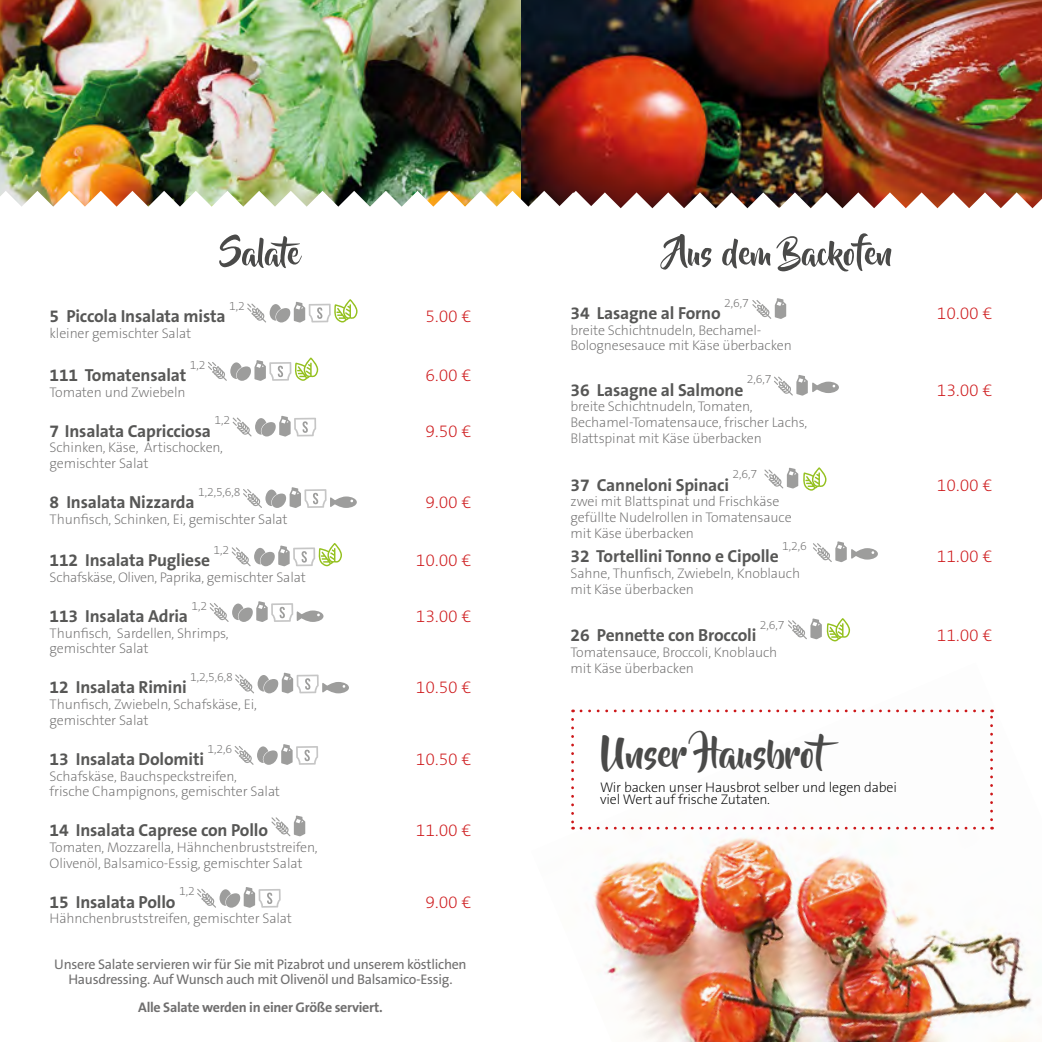
<style>
.page{position:relative;width:1042px;height:1042px;background:#fff}
.page>*{position:absolute;margin:0;border:0;box-sizing:border-box;transform-origin:0 0}
.t1{font:36.75px "Beyond The Mountains";color:#4a4a49}
.t2{font:700 17.5px "The Sans B W7";letter-spacing:-.01em;color:#575756}
.t3{font:200 17.5px "The Sans B W2";color:#cd1719}
.t4{font:200 14px "The Sans B W2";letter-spacing:-.01em;color:#706f6f}
.t5{font:14px/14px "The Sans B W5 Plain";letter-spacing:-.02em;color:#706f6f;text-align:center}
.t6{font:200 14px "The Sans B W2";letter-spacing:-.01em;color:#000}
.t7{font:700 14px "The Sans B W7";letter-spacing:-.02em;color:#706f6f}
.t8{font:200 12.25px "The Sans B W2";color:#706f6f}
</style>
<div class="page">
<img style="left:0;top:0;width:1042px;height:191px">
<svg style="left:247px;top:299px;width:110px;height:23px"></svg>
<svg style="left:208px;top:357px;width:110px;height:24px"></svg>
<svg style="left:233px;top:416px;width:83px;height:20px"></svg>
<svg style="left:243px;top:487px;width:114px;height:21px"></svg>
<svg style="left:232px;top:543px;width:110px;height:23px"></svg>
<svg style="left:210px;top:601px;width:113px;height:21px"></svg>
<svg style="left:235px;top:673px;width:114px;height:20px"></svg>
<svg style="left:235px;top:744px;width:83px;height:21px"></svg>
<svg style="left:271px;top:815px;width:34px;height:21px"></svg>
<svg style="left:197px;top:887px;width:84px;height:20px"></svg>
<img style="left:571px;top:709px;width:461px;height:333px">
<svg style="left:0;top:191px;width:1042px;height:80px"></svg>
<svg style="left:752px;top:298px;width:34px;height:21px"></svg>
<svg style="left:774px;top:375px;width:65px;height:20px"></svg>
<svg style="left:764px;top:467px;width:62px;height:24px"></svg>
<svg style="left:813px;top:541px;width:65px;height:21px"></svg>
<svg style="left:788px;top:618px;width:62px;height:23px"></svg>
<svg style="left:571px;top:719px;width:3px;height:110px"></svg>
<svg style="left:581px;top:827px;width:411px;height:2px"></svg>
<svg style="left:990px;top:709px;width:3px;height:111px"></svg>
<svg style="left:572px;top:709px;width:411px;height:3px"></svg>
<p class="t8" style="left:229px;top:298px;width:17px">1,2</p>
<p class="t2" style="left:50px;top:305px;width:178px">5 Piccola Insalata mista</p>
<p class="t4" style="left:50px;top:324px;width:143px">kleiner gemischter Salat</p>
<p class="t2" style="left:50px;top:364px;width:138px">111 Tomatensalat</p>
<p class="t8" style="left:190px;top:356px;width:17px">1,2</p>
<p class="t4" style="left:50px;top:383px;width:138px">Tomaten und Zwiebeln</p>
<p class="t2" style="left:50px;top:419px;width:163px">7 Insalata Capricciosa</p>
<p class="t8" style="left:215px;top:412px;width:17px">1,2</p>
<p class="t4" style="left:50px;top:438px;width:175px">Schinken, Käse, Artischocken,</p>
<p class="t4" style="left:50px;top:454px;width:100px">gemischter Salat</p>
<p class="t2" style="left:50px;top:491px;width:147px">8 Insalata Nizzarda</p>
<p class="t8" style="left:198px;top:484px;width:44px">1,2,5,6,8</p>
<p class="t4" style="left:50px;top:510px;width:239px">Thunfisch, Schinken, Ei, gemischter Salat</p>
<p class="t2" style="left:50px;top:549px;width:162px">112 Insalata Pugliese</p>
<p class="t8" style="left:214px;top:542px;width:17px">1,2</p>
<p class="t4" style="left:50px;top:568px;width:258px">Schafskäse, Oliven, Paprika, gemischter Salat</p>
<p class="t2" style="left:50px;top:605px;width:140px">113 Insalata Adria</p>
<p class="t8" style="left:192px;top:598px;width:17px">1,2</p>
<p class="t4" style="left:50px;top:624px;width:181px">Thunfisch, Sardellen, Shrimps,</p>
<p class="t4" style="left:50px;top:640px;width:100px">gemischter Salat</p>
<p class="t2" style="left:50px;top:676px;width:139px">12 Insalata Rimini</p>
<p class="t8" style="left:190px;top:669px;width:44px">1,2,5,6,8</p>
<p class="t4" style="left:50px;top:695px;width:209px">Thunfisch, Zwiebeln, Schafskäse, Ei,</p>
<p class="t4" style="left:50px;top:711px;width:100px">gemischter Salat</p>
<p class="t2" style="left:50px;top:747px;width:156px">13 Insalata Dolomiti</p>
<p class="t8" style="left:208px;top:740px;width:26px">1,2,6</p>
<p class="t3" style="left:425px;top:305px;width:47px">5.00 €</p>
<p class="t3" style="left:425px;top:364px;width:47px">6.00 €</p>
<p class="t3" style="left:425px;top:419px;width:47px">9.50 €</p>
<p class="t3" style="left:425px;top:491px;width:47px">9.00 €</p>
<p class="t3" style="left:416px;top:549px;width:57px">10.00 €</p>
<p class="t3" style="left:416px;top:605px;width:57px">13.00 €</p>
<p class="t3" style="left:416px;top:676px;width:57px">10.50 €</p>
<p class="t3" style="left:416px;top:747px;width:57px">10.50 €</p>
<p class="t4" style="left:50px;top:767px;width:189px">Schafskäse, Bauchspeckstreifen,</p>
<p class="t4" style="left:50px;top:782px;width:232px">frische Champignons, gemischter Salat</p>
<p class="t2" style="left:50px;top:819px;width:220px">14 Insalata Caprese con Pollo</p>
<p class="t3" style="left:416px;top:819px;width:57px">11.00 €</p>
<p class="t4" style="left:50px;top:838px;width:269px">Tomaten, Mozzarella, Hähnchenbruststreifen,</p>
<p class="t4" style="left:50px;top:854px;width:254px">Olivenöl, Balsamico-Essig, gemischter Salat</p>
<p class="t2" style="left:50px;top:890px;width:127px">15 Insalata Pollo</p>
<p class="t8" style="left:179px;top:883px;width:17px">1,2</p>
<p class="t3" style="left:425px;top:890px;width:47px">9.00 €</p>
<p class="t4" style="left:50px;top:910px;width:244px">Hähnchenbruststreifen, gemischter Salat</p>
<p class="t5" style="left:54px;top:958px;width:414px">Unsere Salate servieren wir für Sie mit Pizabrot und unserem köstlichen<br>Hausdressing. Auf Wunsch auch mit Olivenöl und Balsamico-Essig.</p>
<p class="t7" style="left:138px;top:998px;width:246px">Alle Salate werden in einer Größe serviert.</p>
<p class="t8" style="left:724px;top:295px;width:26px">2,6,7</p>
<p class="t2" style="left:570px;top:302px;width:152px">34 Lasagne al Forno</p>
<p class="t4" style="left:570px;top:321px;width:192px">breite Schichtnudeln, Bechamel-</p>
<p class="t4" style="left:570px;top:337px;width:223px">Bolognesesauce mit Käse überbacken</p>
<p class="t2" style="left:570px;top:378px;width:174px">36 Lasagne al Salmone</p>
<p class="t8" style="left:747px;top:371px;width:26px">2,6,7</p>
<p class="t4" style="left:570px;top:398px;width:183px">breite Schichtnudeln, Tomaten,</p>
<p class="t4" style="left:570px;top:413px;width:238px">Bechamel-Tomatensauce, frischer Lachs,</p>
<p class="t4" style="left:570px;top:429px;width:193px">Blattspinat mit Käse überbacken</p>
<p class="t2" style="left:570px;top:473px;width:160px">37 Canneloni Spinaci</p>
<p class="t8" style="left:732px;top:466px;width:26px">2,6,7</p>
<p class="t4" style="left:570px;top:493px;width:210px">zwei mit Blattspinat und Frischkäse</p>
<p class="t4" style="left:570px;top:508px;width:223px">gefüllte Nudelrollen in Tomatensauce</p>
<p class="t4" style="left:570px;top:524px;width:125px">mit Käse überbacken</p>
<p class="t2" style="left:570px;top:545px;width:210px">32 Tortellini Tonno e Cipolle</p>
<p class="t8" style="left:782px;top:538px;width:26px">1,2,6</p>
<p class="t4" style="left:570px;top:564px;width:231px">Sahne, Thunfisch, Zwiebeln, Knoblauch</p>
<p class="t4" style="left:570px;top:580px;width:125px">mit Käse überbacken</p>
<p class="t2" style="left:570px;top:624px;width:187px">26 Pennette con Broccoli</p>
<p class="t8" style="left:760px;top:617px;width:26px">2,6,7</p>
<p class="t4" style="left:570px;top:643px;width:208px">Tomatensauce, Broccoli, Knoblauch</p>
<p class="t4" style="left:570px;top:659px;width:125px">mit Käse überbacken</p>
<p class="t1" style="left:602px;top:734px;width:248px">Unser Hausbrot</p>
<p class="t6" style="left:600px;top:778px;width:298px">Wir backen unser Hausbrot selber und legen dabei</p>
<p class="t6" style="left:600px;top:790px;width:171px">viel Wert auf frische Zutaten.</p>
<p class="t3" style="left:937px;top:302px;width:57px">10.00 €</p>
<p class="t3" style="left:937px;top:378px;width:57px">13.00 €</p>
<p class="t3" style="left:937px;top:473px;width:57px">10.00 €</p>
<p class="t3" style="left:937px;top:545px;width:57px">11.00 €</p>
<p class="t3" style="left:937px;top:624px;width:57px">11.00 €</p>
</div>
